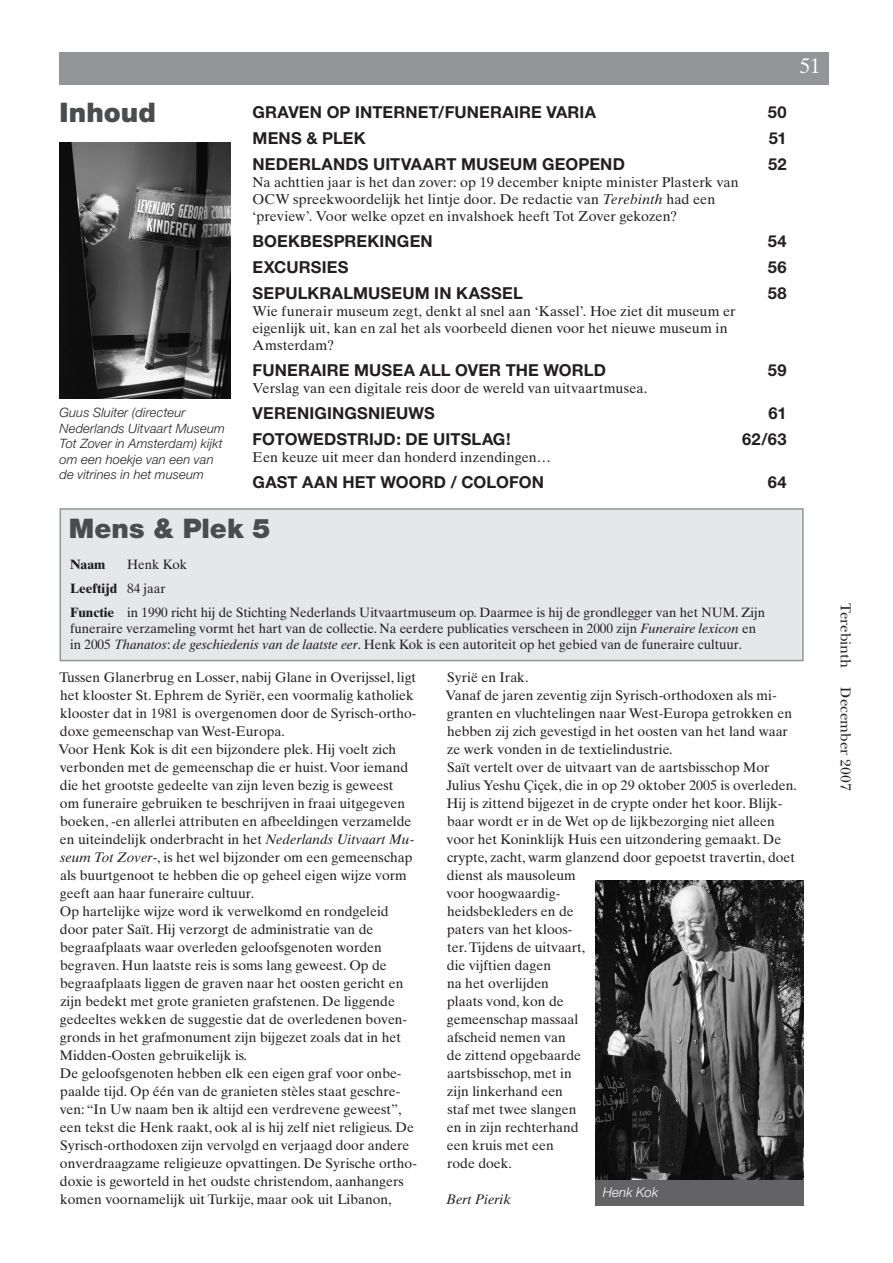
<style>
.page{position:relative;width:893px;height:1263px;background:#fff}
.page>*{position:absolute;margin:0;border:0;box-sizing:border-box;transform-origin:0 0}
.t1{font:900 27px "Helvetica Neue";letter-spacing:.005em;color:#4b4c4d}
.t2{font:21px "Times Ten LT";color:#fff}
.t3{font:700 16.5px "Helvetica Neue";letter-spacing:.01em;color:#231f20}
.t4{font:15px "New Baskerville";color:#231f20}
.t5{font:14.25px/17.2px "Times Ten LT";color:#231f20}
.t6{font:13.8px/18px "Times Ten LT";color:#231f20}
.t7{font:italic 13.8px "Times Ten LT";color:#231f20}
.t8{font:13.5px/24px "Times Ten LT";color:#231f20}
.t9{font:italic 300 13.5px "Helvetica Neue";letter-spacing:.01em;color:#fff}
.t10{font:700 13.5px "Times Ten LT";color:#231f20}
.t11{font:italic 300 12.9px/15.5px "Helvetica Neue";letter-spacing:.015em;color:#231f20}
.s1{font-style:italic}
.s2{font-weight:700}
</style>
<div class="page">
<div style="left:60px;top:52px;width:769px;height:33px;background:#939598"></div>
<img style="left:60px;top:142px;width:170px;height:256px">
<img style="left:595px;top:880px;width:209px;height:300px">
<div style="left:60px;top:509px;width:743px;height:151px;background:#e6e7e9"></div>
<div style="left:60px;top:508px;width:744px;height:153px;border:2px solid #939598"></div>
<div style="left:595px;top:1180px;width:209px;height:25px;background:#636366"></div>
<h1 class="t1" style="left:60px;top:96px;width:98px">Inhoud</h1>
<p class="t11" style="left:60px;top:405px;width:167px">Guus Sluiter (directeur<br>Nederlands Uitvaart Museum<br>Tot Zover in Amsterdam) kijkt om een hoekje van een van de vitrines in het museum</p>
<p class="t3" style="left:253px;top:102px;width:345px">GRAVEN OP INTERNET/FUNERAIRE VARIA</p>
<p class="t3" style="left:768px;top:102px;width:20px">50</p>
<p class="t3" style="left:253px;top:128px;width:115px">MENS &amp; PLEK</p>
<p class="t3" style="left:769px;top:128px;width:19px">51</p>
<p class="t3" style="left:253px;top:154px;width:374px">NEDERLANDS UITVAART MUSEUM GEOPEND</p>
<p class="t3" style="left:768px;top:154px;width:20px">52</p>
<p class="t5" style="left:253px;top:173px;width:488px">Na achttien jaar is het dan zover: op 19 december knipte minister Plasterk van<br>OCW spreekwoordelijk het lintje door. De redactie van <span class="s1">Terebinth</span> had een ‘preview’. Voor welke opzet en invalshoek heeft Tot Zover gekozen?</p>
<p class="t3" style="left:253px;top:231px;width:182px">BOEKBESPREKINGEN</p>
<p class="t3" style="left:768px;top:231px;width:20px">54</p>
<p class="t3" style="left:253px;top:257px;width:97px">EXCURSIES</p>
<p class="t3" style="left:768px;top:257px;width:20px">56</p>
<p class="t3" style="left:253px;top:283px;width:272px">SEPULKRALMUSEUM IN KASSEL</p>
<p class="t3" style="left:768px;top:283px;width:20px">58</p>
<p class="t5" style="left:253px;top:302px;width:485px">Wie funerair museum zegt, denkt al snel aan ‘Kassel’. Hoe ziet dit museum er eigenlijk uit, kan en zal het als voorbeeld dienen voor het nieuwe museum in<br>Amsterdam?</p>
<p class="t3" style="left:253px;top:360px;width:355px">FUNERAIRE MUSEA ALL OVER THE WORLD</p>
<p class="t3" style="left:768px;top:360px;width:20px">59</p>
<p class="t5" style="left:253px;top:380px;width:396px">Verslag van een digitale reis door de wereld van uitvaartmusea.</p>
<p class="t3" style="left:253px;top:403px;width:184px">VERENIGINGSNIEUWS</p>
<p class="t3" style="left:768px;top:403px;width:20px">61</p>
<p class="t3" style="left:253px;top:429px;width:260px">FOTOWEDSTRIJD: DE UITSLAG!</p>
<p class="t3" style="left:742px;top:429px;width:46px">62/63</p>
<p class="t5" style="left:253px;top:449px;width:300px">Een keuze uit meer dan honderd inzendingen…</p>
<p class="t3" style="left:253px;top:472px;width:293px">GAST AAN HET WOORD / COLOFON</p>
<p class="t3" style="left:768px;top:472px;width:20px">64</p>
<h1 class="t1" style="left:69px;top:513px;width:203px">Mens &amp; Plek 5</h1>
<p class="t8" style="left:70px;top:552px;width:697px;text-indent:57px">Henk Kok<br><span class="s2">Leeftijd</span> 84 jaar<br><span class="s2">Functie</span> in 1990 richt hij de Stichting Nederlands Uitvaartmuseum op. Daarmee is hij de grondlegger van het NUM. Zijn</p>
<p class="t8" style="left:70px;top:620px;width:687px;line-height:16.2px">funeraire verzameling vormt het hart van de collectie. Na eerdere publicaties verscheen in 2000 zijn <span class="s1">Funeraire lexicon</span> en in 2005 <span class="s1">Thanatos</span>: <span class="s1">de geschiedenis van de laatste eer</span>. Henk Kok is een autoriteit op het gebied van de funeraire cultuur.</p>
<p class="t10" style="left:70px;top:556px;width:37px">Naam</p>
<h2 class="t2" style="left:800px;top:53px;width:22px">51</h2>
<p class="t6" style="left:59px;top:668px;width:360px">Tussen Glanerbrug en Losser, nabij Glane in Overijssel, ligt het klooster St. Ephrem de Syriër, een voormalig katholiek klooster dat in 1981 is overgenomen door de Syrisch-ortho&shy;doxe gemeenschap van West-Europa.<br>Voor Henk Kok is dit een bijzondere plek. Hij voelt zich verbonden met de gemeenschap die er huist. Voor iemand die het grootste gedeelte van zijn leven bezig is geweest<br>om funeraire gebruiken te beschrijven in fraai uitgegeven boeken, -en allerlei attributen en afbeeldingen verzamelde en uiteindelijk onderbracht in het <span class="s1">Nederlands Uitvaart Mu&shy;seum Tot Zover</span>-, is het wel bijzonder om een gemeenschap als buurtgenoot te hebben die op geheel eigen wijze vorm geeft aan haar funeraire cultuur.<br>Op hartelijke wijze word ik verwelkomd en rondgeleid door pater Saït. Hij verzorgt de administratie van de begraafplaats waar overleden geloofsgenoten worden begraven. Hun laatste reis is soms lang geweest. Op de begraafplaats liggen de graven naar het oosten gericht en zijn bedekt met grote granieten grafstenen. De liggende gedeeltes wekken de suggestie dat de overledenen boven&shy;gronds in het grafmonument zijn bijgezet zoals dat in het Midden-Oosten gebruikelijk is.<br>De geloofsgenoten hebben elk een eigen graf voor onbe&shy;paalde tijd. Op één van de granieten stèles staat geschre&shy;ven: “In Uw naam ben ik altijd een verdrevene geweest”, een tekst die Henk raakt, ook al is hij zelf niet religieus. De Syrisch-orthodoxen zijn vervolgd en verjaagd door andere onverdraagzame religieuze opvattingen. De Syrische ortho&shy;doxie is geworteld in het oudste christendom, aanhangers komen voornamelijk uit Turkije, maar ook uit Libanon,</p>
<p class="t6" style="left:445px;top:668px;width:353px">Syrië en Irak.<br>Vanaf de jaren zeventig zijn Syrisch-orthodoxen als mi&shy;granten en vluchtelingen naar West-Europa getrokken en hebben zij zich gevestigd in het oosten van het land waar ze werk vonden in de textielindustrie.<br>Saït vertelt over de uitvaart van de aartsbisschop Mor<br>Julius Yeshu Çiçek, die in op 29 oktober 2005 is overleden.<br>Hij is zittend bijgezet in de crypte onder het koor. Blijk&shy;baar wordt er in de Wet op de lijkbezorging niet alleen voor het Koninklijk Huis een uitzondering gemaakt. De crypte, zacht, warm glanzend door gepoetst travertin, doet dienst als mausoleum<br>voor hoogwaardig-<br>heidsbekleders en de<br>paters van het kloos-<br>ter. Tijdens de uitvaart,<br>die vijftien dagen<br>na het overlijden<br>plaats vond, kon de<br>gemeenschap massaal<br>afscheid nemen van<br>de zittend opgebaarde<br>aartsbisschop, met in<br>zijn linkerhand een<br>staf met twee slangen<br>en in zijn rechterhand<br>een kruis met een<br>rode doek.</p>
<p class="t9" style="left:603px;top:1184px;width:57px">Henk Kok</p>
<p class="t7" style="left:446px;top:1191px;width:67px">Bert Pierik</p>
<p class="t4" style="left:854px;top:603px;width:66px;rotate:90deg">Terebinth</p>
<p class="t4" style="left:854px;top:687px;width:104px;rotate:90deg">December 2007</p>
</div>
